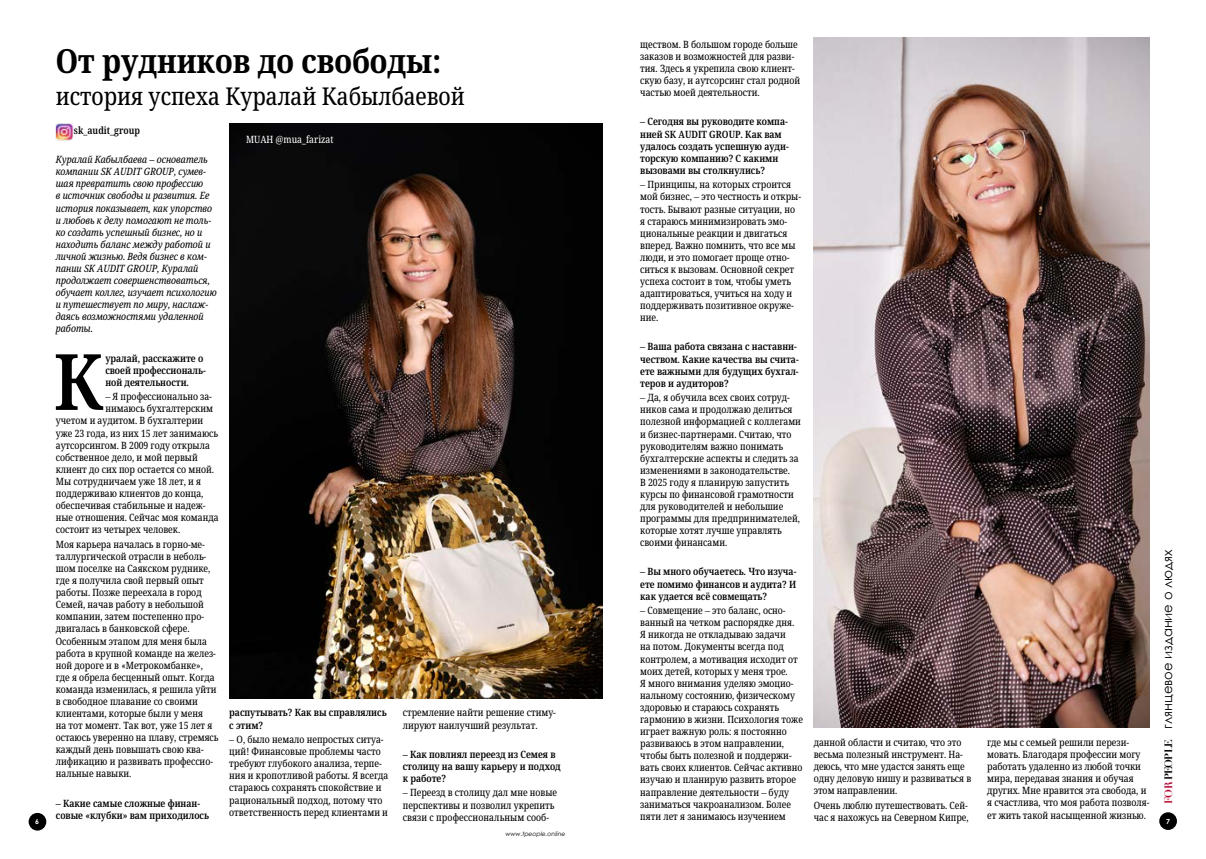
<style>
.page{position:relative;width:1206px;height:859px;background:#fff}
.page>*{position:absolute;margin:0;border:0;box-sizing:border-box;transform-origin:0 0}
.t1{font:600 77.7px "Noto Serif Condensed";color:#000}
.t2{font:700 33.25px "Noto Serif Condensed";color:#000}
.t3{font:24.5px "Noto Serif Condensed";color:#000}
.t4{font:13.12px "Century Gothic";color:#000}
.t5{font:10.06px/12.1px "Noto Serif Condensed";color:#000}
.t6{font:600 10.06px/12.1px "Noto Serif Condensed";color:#000}
.t7{font:italic 10.06px/12.1px "Noto Serif Condensed";color:#000}
.t8{font:10.06px "Noto Serif Condensed";color:#fff}
.t9{font:700 7px "Century Gothic";color:#fff}
.t10{font:italic 6.12px "Century Gothic";color:#000}
.s1{font-family:"Didot";font-weight:700;font-size:10.5px;color:#b70b36}
.s2{font-family:"Didot";font-weight:700;font-size:10.5px}
</style>
<div class="page">
<div style="left:1159px;top:812px;width:17px;height:17px;background:#000;border-radius:50%"></div>
<div style="left:29px;top:812px;width:17px;height:18px;background:#000;border-radius:50%"></div>
<img style="left:229px;top:123px;width:374px;height:574px">
<img style="left:813px;top:37px;width:336px;height:690px">
<img style="left:56px;top:123px;width:17px;height:18px">
<p class="t5" style="left:640px;top:39px;width:162px">ществом. В большом городе больше заказов и возможностей для разви&shy;тия. Здесь я укрепила свою клиент&shy;скую базу, и аутсорсинг стал родной частью моей деятельности.</p>
<p class="t6" style="left:640px;top:116px;width:150px">– Сегодня вы руководите компа&shy;нией SK AUDIT GROUP. Как вам удалось создать успешную ауди&shy;торскую компанию? С какими вызовами вы столкнулись?</p>
<p class="t5" style="left:640px;top:179px;width:162px">– Принципы, на которых строится мой бизнес, – это честность и откры&shy;тость. Бывают разные ситуации, но я стараюсь минимизировать эмо&shy;циональные реакции и двигаться вперед. Важно помнить, что все мы люди, и это помогает проще отно&shy;ситься к вызовам. Основной секрет успеха состоит в том, чтобы уметь адаптироваться, учиться на ходу и поддерживать позитивное окруже&shy;ние.</p>
<p class="t6" style="left:640px;top:341px;width:160px">– Ваша работа связана с наставни&shy;чеством. Какие качества вы счита&shy;ете важными для будущих бухгал&shy;теров и аудиторов?</p>
<p class="t5" style="left:640px;top:392px;width:162px">– Да, я обучила всех своих сотруд&shy;ников сама и продолжаю делиться полезной информацией с коллегами и бизнес-партнерами. Считаю, что руководителям важно понимать бухгалтерские аспекты и следить за изменениями в законодательстве.<br>В 2025 году я планирую запустить курсы по финансовой грамотности для руководителей и небольшие программы для предпринимателей, которые хотят лучше управлять своими финансами.</p>
<p class="t6" style="left:640px;top:566px;width:158px;text-align:justify">– Вы много обучаетесь. Что изуча&shy;ете помимо финансов и аудита? И как удается всё совмещать?</p>
<p class="t5" style="left:640px;top:604px;width:164px">– Совмещение – это баланс, осно&shy;ванный на четком распорядке дня.<br>Я никогда не откладываю задачи<br>на потом. Документы всегда под контролем, а мотивация исходит от моих детей, которых у меня трое.<br>Я много внимания уделяю эмоцио&shy;нальному состоянию, физическому здоровью и стараюсь сохранять гармонию в жизни. Психология тоже играет важную роль: я постоянно развиваюсь в этом направлении, чтобы быть полезной и поддержи&shy;вать своих клиентов. Сейчас активно изучаю и планирую развить второе направление деятельности – буду заниматься чакроанализом. Более пяти лет я занимаюсь изучением</p>
<h2 class="t2" style="left:56px;top:37px;width:387px">От рудников до свободы:</h2>
<h3 class="t3" style="left:56px;top:79px;width:410px">история успеха Куралай Кабылбаевой</h3>
<p class="t8" style="left:246px;top:132px;width:89px">MUAH @mua_farizat</p>
<p class="t6" style="left:74px;top:125px;width:68px">sk_audit_group</p>
<p class="t7" style="left:56px;top:154px;width:162px">Куралай Кабылбаева – основатель компании SK AUDIT GROUP, сумев&shy;шая превратить свою профессию<br>в источник свободы и развития. Ее история показывает, как упорство и любовь к делу помогают не толь&shy;ко создать успешный бизнес, но и находить баланс между работой и личной жизнью. Ведя бизнес в ком&shy;пании SK AUDIT GROUP, Куралай продолжает совершенствоваться, обучает коллег, изучает психологию и путешествует по миру, наслаж&shy;даясь возможностями удаленной работы.</p>
<h1 class="t1" style="left:54px;top:328px;width:51px">К</h1>
<p class="t6" style="left:105px;top:352px;width:102px">уралай, расскажите о своей профессиональ&shy;ной деятельности.</p>
<p class="t5" style="left:105px;top:391px;width:108px">– Я профессионально за-</p>
<p class="t5" style="left:105px;top:403px;width:109px">нимаюсь бухгалтерским</p>
<p class="t5" style="left:56px;top:415px;width:149px">учетом и аудитом. В бухгалтерии</p>
<p class="t5" style="left:56px;top:427px;width:164px">уже 23 года, из них 15 лет занимаюсь</p>
<p class="t5" style="left:56px;top:439px;width:155px">аутсорсингом. В 2009 году открыла</p>
<p class="t5" style="left:56px;top:451px;width:143px">собственное дело, и мой первый</p>
<p class="t5" style="left:56px;top:463px;width:160px">клиент до сих пор остается со мной.</p>
<p class="t5" style="left:56px;top:475px;width:147px">Мы сотрудничаем уже 18 лет, и я</p>
<p class="t5" style="left:56px;top:487px;width:149px">поддерживаю клиентов до конца,</p>
<p class="t5" style="left:56px;top:499px;width:151px">обеспечивая стабильные и надеж-</p>
<p class="t5" style="left:56px;top:511px;width:164px">ные отношения. Сейчас моя команда</p>
<p class="t5" style="left:56px;top:523px;width:126px">состоит из четырех человек.</p>
<p class="t5" style="left:56px;top:538px;width:164px">Моя карьера началась в горно-ме&shy;таллургической отрасли в неболь&shy;шом поселке на Саякском руднике, где я получила свой первый опыт работы. Позже переехала в город<br>Семей, начав работу в небольшой компании, затем постепенно про&shy;двигалась в банковской сфере.<br>Особенным этапом для меня была работа в крупной команде на желез&shy;ной дороге и в «Метрокомбанке», где я обрела бесценный опыт. Когда команда изменилась, я решила уйти в свободное плавание со своими клиентами, которые были у меня<br>на тот момент. Так вот, уже 15 лет я остаюсь уверенно на плаву, стремясь каждый день повышать свою ква&shy;лификацию и развивать профессио&shy;нальные навыки.</p>
<p class="t6" style="left:56px;top:796px;width:155px">– Какие самые сложные финан&shy;совые «клубки» вам приходилось</p>
<h3 class="t4" style="left:1158px;top:803px;width:256px;rotate:-90deg"><span class="s1">FOR</span> <span class="s2">PEOPLE</span> глянцевое издание о людях</h3>
<p class="t5" style="left:403px;top:706px;width:155px">стремление найти решение стиму&shy;лируют наилучший результат.</p>
<p class="t6" style="left:403px;top:748px;width:160px">– Как повлиял переезд из Семея в столицу на вашу карьеру и подход к работе?</p>
<p class="t5" style="left:403px;top:786px;width:156px">– Переезд в столицу дал мне новые перспективы и позволил укрепить связи с профессиональным сооб-</p>
<p class="t6" style="left:229px;top:706px;width:159px">распутывать? Как вы справлялись с этим?</p>
<p class="t5" style="left:229px;top:733px;width:160px">– О, было немало непростых ситуа&shy;ций! Финансовые проблемы часто требуют глубокого анализа, терпе&shy;ния и кропотливой работы. Я всегда стараюсь сохранять спокойствие и рациональный подход, потому что ответственность перед клиентами и</p>
<p class="t5" style="left:813px;top:736px;width:159px">данной области и считаю, что это весьма полезный инструмент. На&shy;деюсь, что мне удастся занять еще одну деловую нишу и развиваться в этом направлении.</p>
<p class="t5" style="left:813px;top:799px;width:156px">Очень люблю путешествовать. Сей&shy;час я нахожусь на Северном Кипре,</p>
<p class="t5" style="left:987px;top:736px;width:164px">где мы с семьей решили перези&shy;мовать. Благодаря профессии могу работать удаленно из любой точки мира, передавая знания и обучая других. Мне нравится эта свобода, и я счастлива, что моя работа позволя&shy;ет жить такой насыщенной жизнью.</p>
<p class="t9" style="left:35px;top:816px;width:5px">6</p>
<p class="t9" style="left:1166px;top:815px;width:5px">7</p>
<p class="t10" style="left:505px;top:829px;width:62px">www.tpeople.online</p>
</div>
